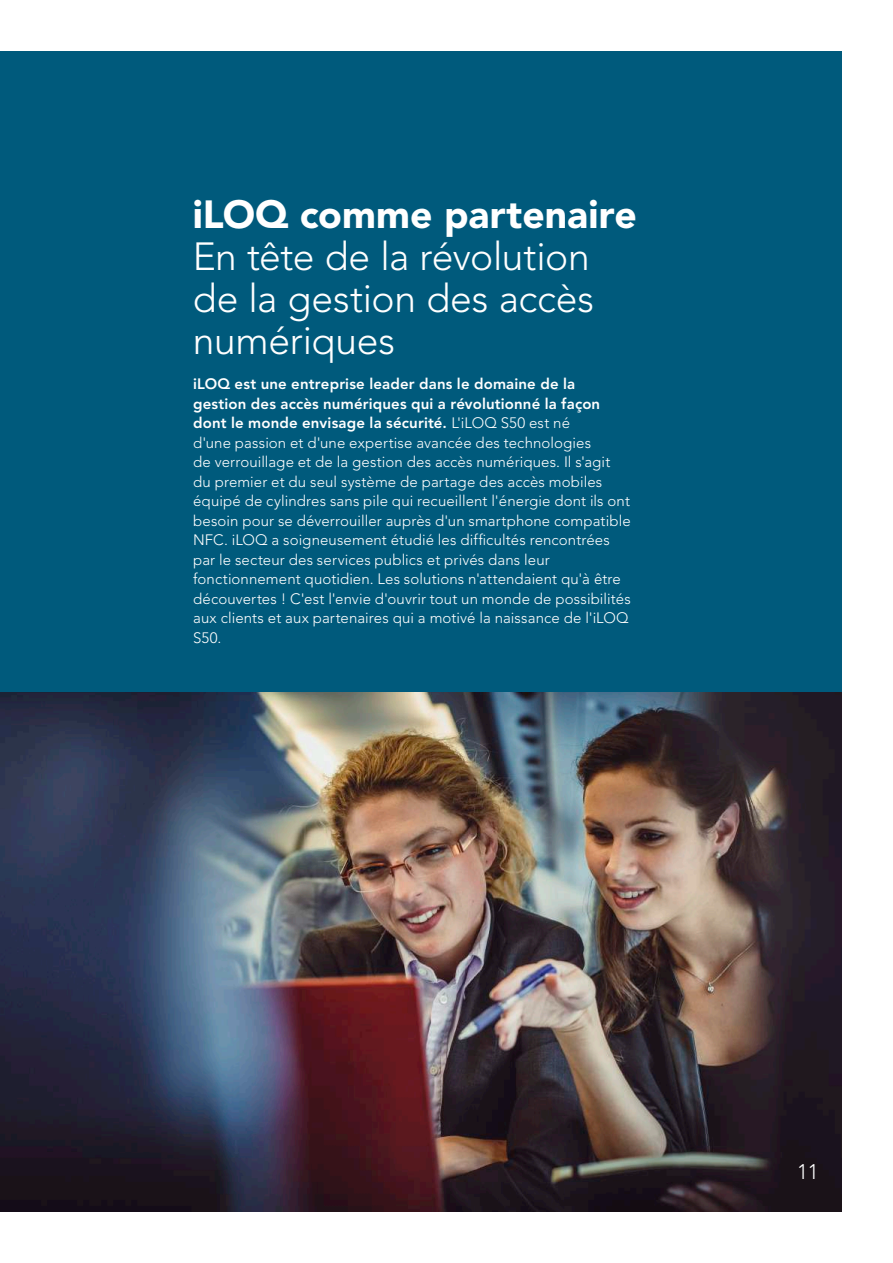
<style>
.page{position:relative;width:893px;height:1263px;background:#fff}
.page>*{position:absolute;margin:0;border:0;box-sizing:border-box;transform-origin:0 0}
.t1{font:300 39px/42px "Avenir LT Std";letter-spacing:-.01em;color:#fff;text-align:justify}
.t2{font:900 39px "Avenir LT Std";color:#fff}
.t3{font:300 21px "Avenir LT Std";color:#fff}
.t4{font:300 15px/19.5px "Avenir LT Std";letter-spacing:.005em;color:#fff}
.s1{font-weight:800}
</style>
<div class="page">
<img style="left:0;top:691px;width:842px;height:521px">
<div style="left:0;top:51px;width:842px;height:640px;background:#005a7c"></div>
<h1 class="t2" style="left:193px;top:190px;width:446px">iLOQ comme partenaire</h1>
<h1 class="t1" style="left:193px;top:235px;width:403px">En tête de la révolution de la gestion des accès numériques</h1>
<p class="t4" style="left:193px;top:374px;width:439px"><span class="s1">iLOQ est une entreprise leader dans le domaine de la gestion des accès numériques qui a révolutionné la façon dont le monde envisage la sécurité.</span> L'iLOQ S50 est né<br>d'une passion et d'une expertise avancée des technologies<br>de verrouillage et de la gestion des accès numériques. Il s'agit du premier et du seul système de partage des accès mobiles équipé de cylindres sans pile qui recueillent l'énergie dont ils ont besoin pour se déverrouiller auprès d'un smartphone compatible NFC. iLOQ a soigneusement étudié les difficultés rencontrées par le secteur des services publics et privés dans leur fonctionnement quotidien. Les solutions n'attendaient qu'à être découvertes ! C'est l'envie d'ouvrir tout un monde de possibilités aux clients et aux partenaires qui a motivé la naissance de l'iLOQ S50.</p>
<h2 class="t3" style="left:797px;top:1159px;width:23px">11</h2>
</div>
